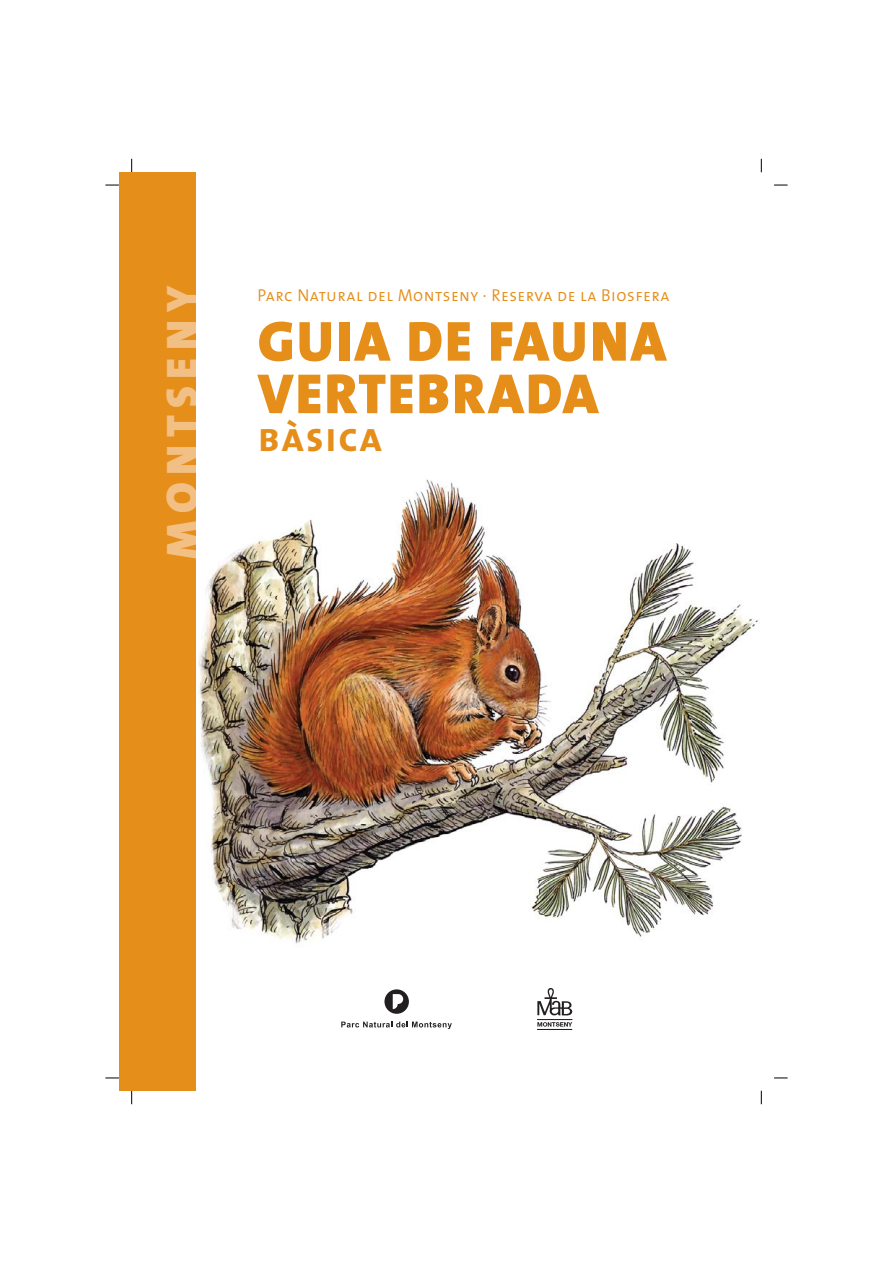
<style>
.page{position:relative;width:893px;height:1263px;background:#fff}
.page>*{position:absolute;margin:0;border:0;box-sizing:border-box;transform-origin:0 0}
.t1{font:57px/52.5px "The Sans Black Caps";letter-spacing:.04em;color:#e58e1a}
.t2{font:45px "The Sans Black Caps";letter-spacing:.175em;color:#f2c084}
.t3{font:42px "The Sans Bold Caps";letter-spacing:.03em;color:#e58e1a}
.t4{font:17.25px "The Sans Semi Light Caps";letter-spacing:.03em;color:#e58e1a}
</style>
<div class="page">
<svg style="left:105px;top:1078px;width:14px;height:1px"></svg>
<svg style="left:131px;top:1091px;width:1px;height:13px"></svg>
<svg style="left:105px;top:185px;width:14px;height:1px"></svg>
<svg style="left:131px;top:159px;width:1px;height:13px"></svg>
<svg style="left:774px;top:185px;width:13px;height:1px"></svg>
<svg style="left:761px;top:159px;width:1px;height:13px"></svg>
<svg style="left:774px;top:1078px;width:13px;height:1px"></svg>
<svg style="left:761px;top:1091px;width:1px;height:13px"></svg>
<img style="left:195px;top:475px;width:565px;height:475px">
<img style="left:537px;top:989px;width:36px;height:41px">
<svg style="left:384px;top:989px;width:25px;height:25px"></svg>
<svg style="left:341px;top:1022px;width:111px;height:7px"></svg>
<div style="left:119px;top:172px;width:76px;height:919px;background:#e58e1a"></div>
<h2 class="t2" style="left:156px;top:559px;width:274px;rotate:-90deg">MONTSENY</h2>
<p class="t4" style="left:257px;top:285px;width:413px">Parc Natural del Montseny · Reserva de la Biosfera</p>
<h1 class="t1" style="left:258px;top:315px;width:410px">GUIA DE FAUNA<br>VERTEBRADA</h1>
<h3 class="t3" style="left:258px;top:412px;width:126px">bàsica</h3>
</div>
